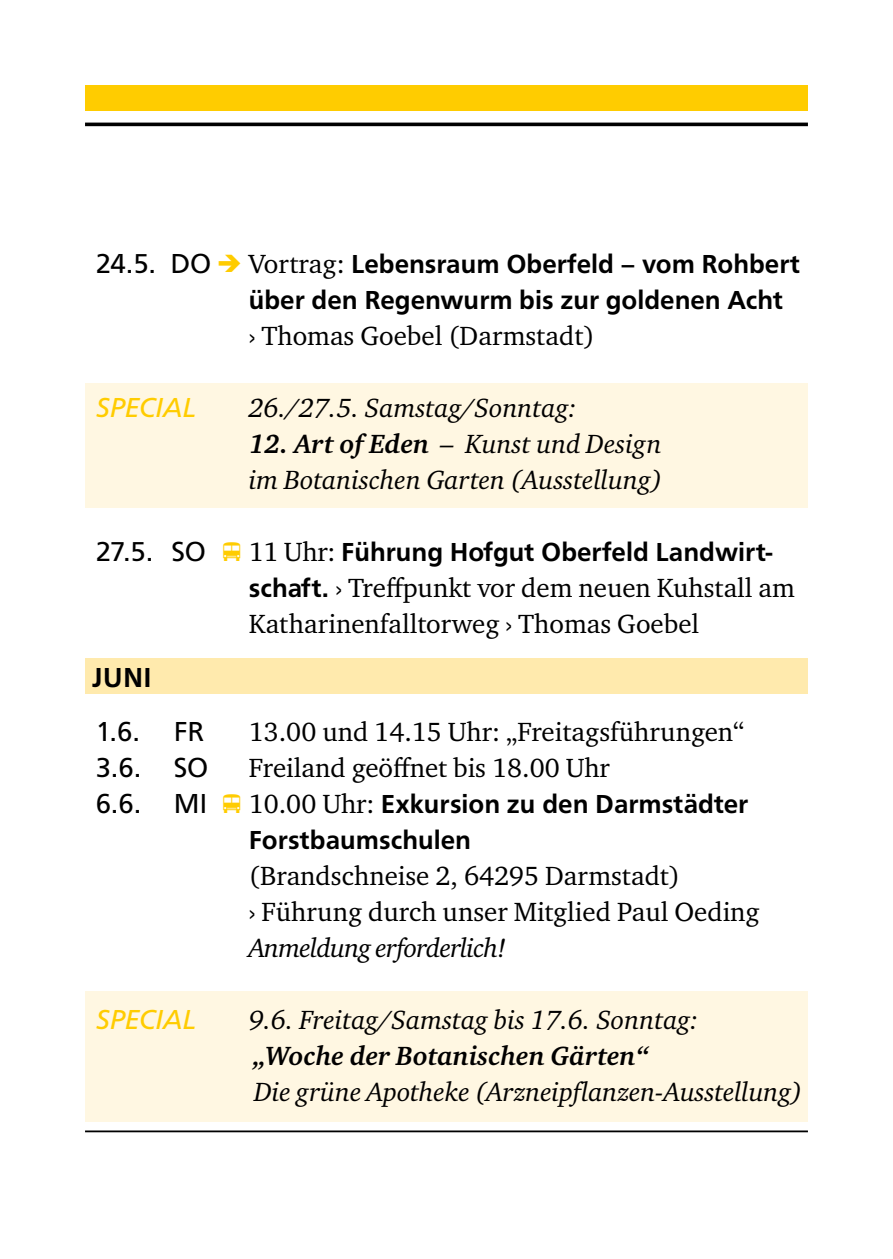
<style>
.page{position:relative;width:893px;height:1259px;background:#fff}
.page>*{position:absolute;margin:0;border:0;box-sizing:border-box;transform-origin:0 0}
.t1{font:28.5px/36px "Front Page";color:#000}
.t2{font:italic 28.5px "Front Page";color:#fc0}
.t3{font:700 28.5px "Front Page";color:#000}
.t4{font:27px/36px "Charter ITC Std";color:#000}
.t5{font:700 27px/36px "Front Page";color:#000}
.t6{font:italic 27px/36px "Charter ITC Std";letter-spacing:-.005em;color:#000}
.t7{font:italic 700 27px "Charter ITC Std";color:#000}
.t8{font:italic 27px "Charter ITC Std";letter-spacing:-.03em;color:#000}
.s1{font-family:"Charter ITC Std";font-weight:400}
.s2{font-weight:700}
.s3{font-weight:400;font-size:28.5px}
.s4{color:#fc0}
.s5{font-family:"Front Page";font-weight:700}
</style>
<div class="page">
<hr style="left:85px;top:123px;width:723px;height:3px;background:#000">
<hr style="left:85px;top:1130px;width:723px;height:2px;background:#000">
<div style="left:85px;top:85px;width:723px;height:26px;background:#fc0"></div>
<div style="left:85px;top:658px;width:723px;height:36px;background:#ffeaad"></div>
<div style="left:85px;top:383px;width:723px;height:124px;background:#fff7e2"></div>
<div style="left:85px;top:991px;width:723px;height:131px;background:#fff7e2"></div>
<p class="t1" style="left:96px;top:246px;width:117px">24.5. DO</p>
<p class="t2" style="left:96px;top:392px;width:101px">SPECIAL</p>
<p class="t5" style="left:249px;top:246px;width:553px"><span class="s1">Vortrag:</span> Lebensraum Oberfeld – vom Rohbert über den Regenwurm bis zur goldenen Acht</p>
<p class="t4" style="left:249px;top:317px;width:347px">› Thomas Goebel (Darmstadt)</p>
<p class="t6" style="left:249px;top:390px;width:329px">26./27.5. Samstag/Sonntag:</p>
<p class="t6" style="left:249px;top:426px;width:415px"><span class="s2">12. Art of Eden</span> – Kunst und Design im Botanischen Garten (Ausstellung)</p>
<p class="t5" style="left:96px;top:534px;width:678px"><span class="s3">27.5. SO</span> <span class="s4">❖</span><span class="s1">11 Uhr:</span> Führung Hofgut Oberfeld Landwirt-</p>
<p class="t3" style="left:92px;top:661px;width:61px">JUNI</p>
<p class="t4" style="left:249px;top:569px;width:548px"><span class="s5">schaft.</span> › Treffpunkt vor dem neuen Kuhstall am<br>Katharinenfalltorweg › Thomas Goebel</p>
<p class="t4" style="left:249px;top:713px;width:497px">13.00 und 14.15 Uhr: „Freitagsführungen“<br>Freiland geöffnet bis 18.00 Uhr</p>
<p class="t1" style="left:96px;top:714px;width:114px">1.6. FR<br>3.6. SO</p>
<p class="t5" style="left:96px;top:786px;width:654px"><span class="s3">6.6. MI</span> <span class="s4">❖</span><span class="s1">10.00 Uhr:</span> Exkursion zu den Darmstädter</p>
<p class="t2" style="left:96px;top:1004px;width:101px">SPECIAL</p>
<p class="t5" style="left:249px;top:822px;width:224px">Forstbaumschulen</p>
<p class="t4" style="left:249px;top:857px;width:512px">(Brandschneise 2, 64295 Darmstadt)<br>› Führung durch unser Mitglied Paul Oeding</p>
<p class="t8" style="left:249px;top:931px;width:259px">Anmeldung erforderlich!</p>
<p class="t6" style="left:249px;top:1002px;width:451px">9.6. Freitag/Samstag bis 17.6. Sonntag:</p>
<p class="t7" style="left:254px;top:1039px;width:397px">„Woche der Botanischen Gärten“</p>
<p class="t6" style="left:254px;top:1074px;width:550px">Die grüne Apotheke (Arzneipflanzen-Ausstellung)</p>
</div>
